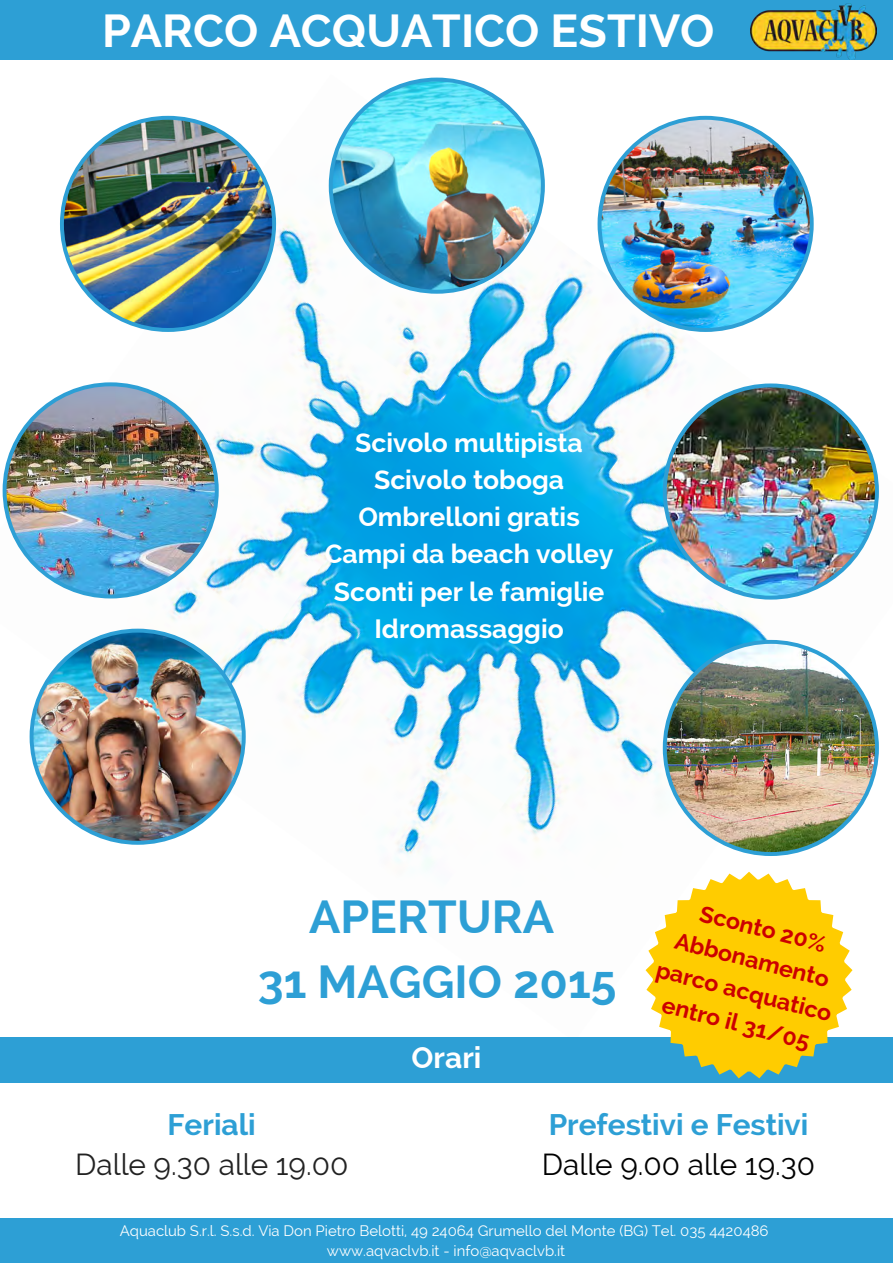
<style>
.page{position:relative;width:893px;height:1264px;background:#fff}
.page>*{position:absolute;margin:0;border:0;box-sizing:border-box;transform-origin:0 0}
.t1{font:700 46.35px "Raleway";color:#fff}
.t2{font:700 46.35px/64.1px "Raleway";color:#2d9fd5;text-align:center}
.t3{font:700 29.7px "Raleway";color:#2d9fd5}
.t4{font:29.7px "Raleway";color:#222}
.t5{font:29.7px "Raleway";color:#000}
.t6{font:700 29.7px "Raleway";color:#fff}
.t7{font:700 26.4px/37px "Raleway";color:#fff;text-align:center}
.t8{font:700 23.1px/32.5px "Raleway";color:#c00;text-align:center}
.t9{font:14.85px/20.2px "Raleway";color:#fff;text-align:center}
</style>
<div class="page">
<div style="left:0;top:0;width:892px;height:60px;background:#2d9fd5"></div>
<img style="left:750px;top:3px;width:126px;height:57px">
<div style="left:0;top:1218px;width:892px;height:44px;background:#2d9fd5"></div>
<img style="left:2px;top:77px;width:877px;height:894px">
<img style="left:662px;top:383px;width:216px;height:216px">
<img style="left:30px;top:628px;width:216px;height:216px">
<img style="left:60px;top:116px;width:216px;height:216px">
<img style="left:3px;top:382px;width:216px;height:216px">
<img style="left:597px;top:116px;width:216px;height:216px">
<img style="left:662px;top:640px;width:216px;height:216px">
<img style="left:329px;top:78px;width:216px;height:216px">
<div style="left:0;top:1037px;width:892px;height:45px;background:#2d9fd5"></div>
<svg style="left:645px;top:871px;width:207px;height:207px"></svg>
<h1 class="t1" style="left:102px;top:4px;width:614px">PARCO ACQUATICO ESTIVO</h1>
<h3 class="t7" style="left:324px;top:424px;width:290px">Scivolo multipista<br>Scivolo toboga<br>Ombrelloni gratis<br>Campi da beach volley<br>Sconti per le famiglie<br>Idromassaggio</h3>
<h1 class="t2" style="left:258px;top:885px;width:360px">APERTURA<br>31 MAGGIO 2015</h1>
<h3 class="t8" style="left:676px;top:890px;width:182px;rotate:14deg">Sconto 20%<br>Abbonamento parco acquatico entro il 31/05</h3>
<h2 class="t6" style="left:411px;top:1040px;width:71px">Orari</h2>
<h2 class="t3" style="left:168px;top:1106px;width:90px">Feriali</h2>
<h2 class="t4" style="left:75px;top:1147px;width:275px">Dalle 9.30 alle 19.00</h2>
<h2 class="t3" style="left:548px;top:1106px;width:261px">Prefestivi e Festivi</h2>
<h2 class="t5" style="left:542px;top:1147px;width:275px">Dalle 9.00 alle 19.30</h2>
<p class="t9" style="left:120px;top:1220px;width:650px">Aquaclub S.r.l. S.s.d. Via Don Pietro Belotti, 49 24064 Grumello del Monte (BG) Tel. 035 4420486 www.aqvaclvb.it - info@aqvaclvb.it</p>
</div>
